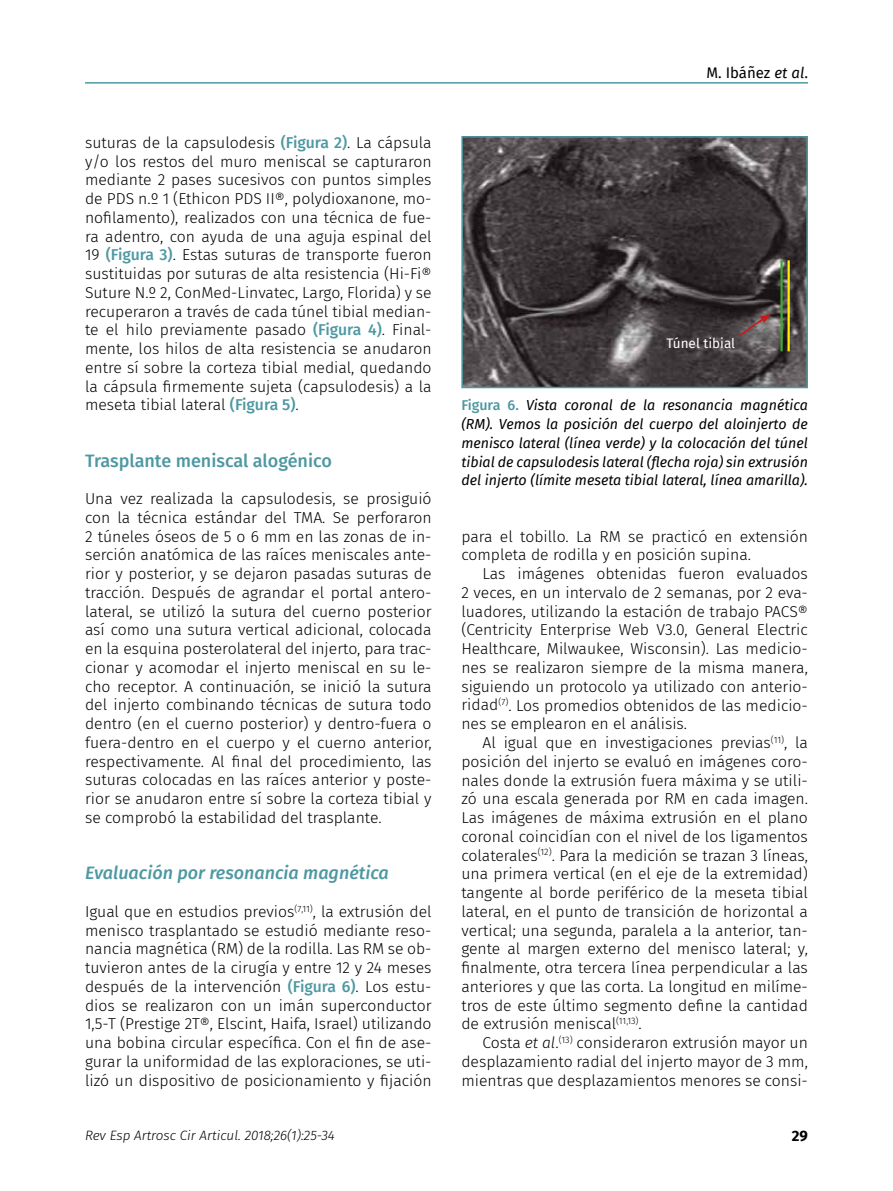
<style>
.page{position:relative;width:893px;height:1191px;background:#fff}
.page>*{position:absolute;margin:0;border:0;box-sizing:border-box;transform-origin:0 0}
.t1{font:italic 500 18px "Fira Sans";color:#4e98a2}
.t2{font:500 18px "Fira Sans";color:#4e98a2}
.t3{font:300 15.75px/18.8px "Fira Sans";color:#000;text-align:justify}
.t4{font:15px "Fira Sans";color:#000}
.t5{font:700 15px "Fira Sans";color:#000}
.t6{font:italic 14.25px/18.8px "Fira Sans";color:#000;text-align:justify}
.t7{font:italic 300 13.5px "Fira Sans";color:#000}
.t8{font:13.5px "Fira Sans";color:#fff}
.s1{font-weight:500;color:#4e98a2}
.s2{font-style:italic}
.s3{font-weight:500;font-style:normal;color:#4e98a2}
</style>
<div class="page">
<hr style="left:85px;top:82px;width:723px;height:2px;background:#4e98a2">
<img style="left:464px;top:139px;width:341px;height:246px">
<div style="left:461px;top:136px;width:347px;height:252px;border:2px solid #4e98a2"></div>
<hr style="left:780px;top:260px;width:3px;height:91px;background:#3fa535">
<hr style="left:787px;top:260px;width:3px;height:91px;background:#ffed00">
<svg style="left:738px;top:314px;width:32px;height:23px"></svg>
<p class="t3" style="left:85px;top:133px;width:348px">suturas de la capsulodesis <span class="s1">(Figura 2)</span>. La cápsula y/o los restos del muro meniscal se capturaron mediante 2 pases sucesivos con puntos simples de PDS n.º 1 (Ethicon PDS II®, polydioxanone, mo&shy;nofilamento), realizados con una técnica de fue&shy;ra adentro, con ayuda de una aguja espinal del 19 <span class="s1">(Figura 3)</span>. Estas suturas de transporte fueron sustituidas por suturas de alta resistencia (Hi-Fi® Suture N.º 2, ConMed-Linvatec, Largo, Florida) y se recuperaron a través de cada túnel tibial median&shy;te el hilo previamente pasado <span class="s1">(Figura 4)</span>. Final&shy;mente, los hilos de alta resistencia se anudaron entre sí sobre la corteza tibial medial, quedando la cápsula firmemente sujeta (capsulodesis) a la meseta tibial lateral <span class="s1">(Figura 5)</span>.</p>
<p class="t2" style="left:85px;top:446px;width:248px">Trasplante meniscal alogénico</p>
<p class="t3" style="left:85px;top:489px;width:348px">Una vez realizada la capsulodesis, se prosiguió con la técnica estándar del TMA. Se perforaron 2 túneles óseos de 5 o 6 mm en las zonas de in&shy;serción anatómica de las raíces meniscales ante&shy;rior y posterior, y se dejaron pasadas suturas de tracción. Después de agrandar el portal antero&shy;lateral, se utilizó la sutura del cuerno posterior así como una sutura vertical adicional, colocada en la esquina posterolateral del injerto, para trac&shy;cionar y acomodar el injerto meniscal en su le&shy;cho receptor. A continuación, se inició la sutura del injerto combinando técnicas de sutura todo dentro (en el cuerno posterior) y dentro-fuera o fuera-dentro en el cuerpo y el cuerno anterior, respectivamente. Al final del procedimiento, las suturas colocadas en las raíces anterior y poste&shy;rior se anudaron entre sí sobre la corteza tibial y se comprobó la estabilidad del trasplante.</p>
<p class="t1" style="left:85px;top:858px;width:305px">Evaluación por resonancia magnética</p>
<p class="t3" style="left:85px;top:902px;width:348px">Igual que en estudios previos<sup>(7,11)</sup>, la extrusión del menisco trasplantado se estudió mediante reso&shy;nancia magnética (RM) de la rodilla. Las RM se ob&shy;tuvieron antes de la cirugía y entre 12 y 24 meses después de la intervención <span class="s1">(Figura 6)</span>. Los estu&shy;dios se realizaron con un imán superconductor 1,5-T (Prestige 2T®, Elscint, Haifa, Israel) utilizando una bobina circular específica. Con el fin de ase&shy;gurar la uniformidad de las exploraciones, se uti&shy;lizó un dispositivo de posicionamiento y fijación</p>
<p class="t7" style="left:85px;top:1125px;width:251px">Rev Esp Artrosc Cir Articul. 2018;26(1):25-34</p>
<p class="t4" style="left:706px;top:61px;width:103px">M. Ibáñez <span class="s2">et al</span>.</p>
<p class="t8" style="left:666px;top:333px;width:70px">Túnel tibial</p>
<p class="t6" style="left:461px;top:396px;width:348px"><span class="s3">Figura 6.</span> Vista coronal de la resonancia magnética (RM). Vemos la posición del cuerpo del aloinjerto de menisco lateral (línea verde) y la colocación del túnel tibial de capsulodesis lateral (flecha roja) sin extrusión del injerto (límite meseta tibial lateral, línea amarilla).</p>
<p class="t3" style="left:461px;top:526px;width:348px">para el tobillo. La RM se practicó en extensión completa de rodilla y en posición supina.</p>
<p class="t3" style="left:461px;top:564px;width:348px;text-indent:21px">Las imágenes obtenidas fueron evaluados 2 veces, en un intervalo de 2 semanas, por 2 eva&shy;luadores, utilizando la estación de trabajo PACS® (Centricity Enterprise Web V3.0, General Electric Healthcare, Milwaukee, Wisconsin). Las medicio&shy;nes se realizaron siempre de la misma manera, siguiendo un protocolo ya utilizado con anterio&shy;ridad<sup>(7)</sup>. Los promedios obtenidos de las medicio&shy;nes se emplearon en el análisis.</p>
<p class="t3" style="left:461px;top:733px;width:348px;text-indent:21px">Al igual que en investigaciones previas<sup>(11)</sup>, la posición del injerto se evaluó en imágenes coro&shy;nales donde la extrusión fuera máxima y se utili&shy;zó una escala generada por RM en cada imagen.<br>Las imágenes de máxima extrusión en el plano coronal coincidían con el nivel de los ligamentos colaterales<sup>(12)</sup>. Para la medición se trazan 3 líneas, una primera vertical (en el eje de la extremidad) tangente al borde periférico de la meseta tibial lateral, en el punto de transición de horizontal a vertical; una segunda, paralela a la anterior, tan&shy;gente al margen externo del menisco lateral; y, finalmente, otra tercera línea perpendicular a las anteriores y que las corta. La longitud en milíme&shy;tros de este último segmento define la cantidad de extrusión meniscal<sup>(11,13)</sup>.</p>
<p class="t3" style="left:461px;top:1033px;width:348px;text-indent:21px">Costa <span class="s2">et al</span>.<sup>(13)</sup> consideraron extrusión mayor un desplazamiento radial del injerto mayor de 3 mm, mientras que desplazamientos menores se consi-</p>
<p class="t5" style="left:792px;top:1123px;width:18px">29</p>
</div>
